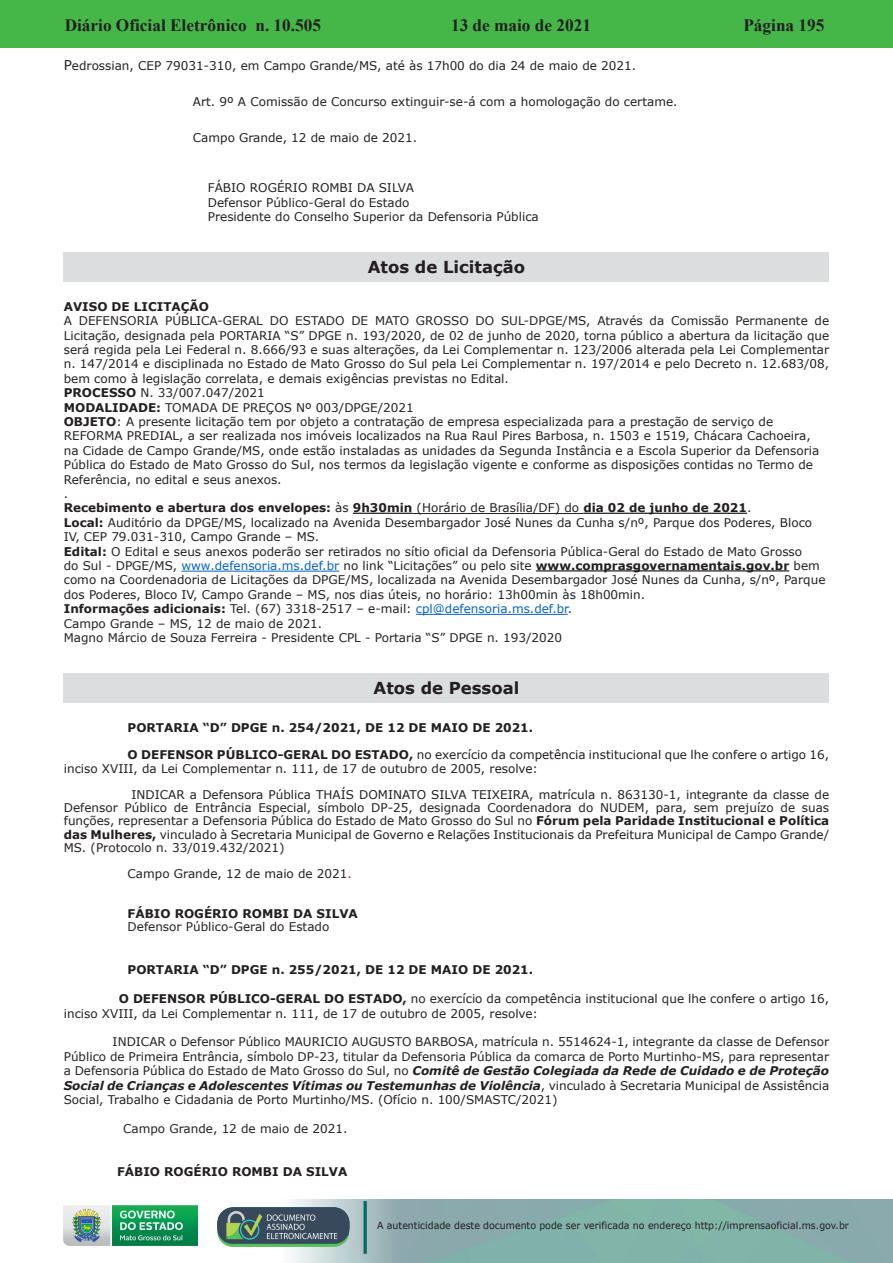
<style>
.page{position:relative;width:893px;height:1263px;background:#fff}
.page>*{position:absolute;margin:0;border:0;box-sizing:border-box;transform-origin:0 0}
.t1{font:700 17.25px "Times New Roman";color:#231f20}
.Defensoria_Sub{font:700 16.5px "Verdana";color:#231f20}
.t2{font:12px/14.4px "Verdana";color:#231f20}
.t3{font:700 12px "Verdana";color:#231f20}
.t4{font:9.9px "Verdana";color:#231f20;scale:.95 1}
.s1{font-size:13.5px}
.s2{font-weight:700}
.s3{font-weight:400}
.s4{color:#0563c1}
.s5{color:#f00}
.s6{font-weight:700;font-style:italic}
</style>
<div class="page">
<div style="left:0;top:0;width:893px;height:48px;background:#45b749"></div>
<img style="left:63px;top:1199px;width:830px;height:64px">
<img style="left:364px;top:1202px;width:2px;height:51px">
<img style="left:218px;top:1207px;width:132px;height:39px">
<img style="left:64px;top:1205px;width:134px;height:41px">
<hr style="left:353px;top:513px;width:59px;height:1px;background:#231f20">
<hr style="left:412px;top:513px;width:171px;height:1px;background:#231f20">
<hr style="left:583px;top:513px;width:164px;height:1px;background:#231f20">
<hr style="left:181px;top:571px;width:158px;height:1px;background:#0563c1">
<hr style="left:536px;top:570px;width:253px;height:1px;background:#231f20">
<hr style="left:416px;top:614px;width:152px;height:1px;background:#0563c1">
<div style="left:64px;top:252px;width:765px;height:30px;background:#dcdddf"></div>
<div style="left:64px;top:673px;width:765px;height:30px;background:#dcdddf"></div>
<h1 class="t1" style="left:65px;top:13px;width:258px">Diário Oficial Eletrônico n. 10.505</h1>
<h1 class="t1" style="left:451px;top:13px;width:141px">13 de maio de 2021</h1>
<h1 class="t1" style="left:743px;top:13px;width:82px">Página 195</h1>
<p class="t2" style="left:64px;top:58px;width:574px"><span class="s1">P</span>edrossian, CEP 79031-310, em Campo Grande/MS, até às 17h00 do dia 24 de maio de 2021.</p>
<p class="t2" style="left:193px;top:94px;width:486px">Art. 9º A Comissão de Concurso extinguir-se-á com a homologação do certame.</p>
<p class="t2" style="left:193px;top:130px;width:226px">Campo Grande, 12 de maio de 2021.</p>
<p class="t2" style="left:208px;top:181px;width:208px">FÁBIO ROGÉRIO ROMBI DA SILVA</p>
<p class="t2" style="left:208px;top:195px;width:203px">Defensor Público-Geral do Estado</p>
<p class="t2" style="left:208px;top:209px;width:332px">Presidente do Conselho Superior da Defensoria Pública</p>
<p class="Defensoria_Sub" style="left:368px;top:256px;width:159px">Atos de Licitação</p>
<p class="t3" style="left:64px;top:298px;width:147px">AVISO DE LICITAÇÃO</p>
<p class="t2" style="left:64px;top:314px;width:767px;text-align:justify">A DEFENSORIA PÚBLICA-GERAL DO ESTADO DE MATO GROSSO DO SUL-DPGE/MS, Através da Comissão Permanente de Licitação, designada pela PORTARIA “S” DPGE n. 193/2020, de 02 de junho de 2020, torna público a abertura da licitação que será regida pela Lei Federal n. 8.666/93 e suas alterações, da Lei Complementar n. 123/2006 alterada pela Lei Complementar n. 147/2014 e disciplinada no Estado de Mato Grosso do Sul pela Lei Complementar n. 197/2014 e pelo Decreto n. 12.683/08, bem como à legislação correlata, e demais exigências previstas no Edital.</p>
<p class="t2" style="left:64px;top:386px;width:203px"><span class="s2">PROCESSO</span> N. 33/007.047/2021</p>
<p class="t2" style="left:64px;top:400px;width:351px"><span class="s2">MODALIDADE:</span> TOMADA DE PREÇOS Nº 003/DPGE/2021</p>
<p class="t2" style="left:64px;top:414px;width:757px"><span class="s2">OBJETO</span>: A presente licitação tem por objeto a contratação de empresa especializada para a prestação de serviço de REFORMA PREDIAL, a ser realizada nos imóveis localizados na Rua Raul Pires Barbosa, n. 1503 e 1519, Chácara Cachoeira, na Cidade de Campo Grande/MS, onde estão instaladas as unidades da Segunda Instância e a Escola Superior da Defensoria Pública do Estado de Mato Grosso do Sul, nos termos da legislação vigente e conforme as disposições contidas no Termo de Referência, no edital e seus anexos.</p>
<p class="t2" style="left:64px;top:486px;width:6px">.</p>
<p class="t3" style="left:64px;top:500px;width:689px">Recebimento e abertura dos envelopes: <span class="s3">às</span> 9h30min <span class="s3">(Horário de Brasília/DF) do</span> dia 02 de junho de 2021<span class="s3">.</span></p>
<p class="t2" style="left:64px;top:515px;width:750px"><span class="s2">Local:</span> Auditório da DPGE/MS, localizado na Avenida Desembargador José Nunes da Cunha s/nº, Parque dos Poderes, Bloco<br>IV, CEP 79.031-310, Campo Grande – MS.</p>
<p class="t2" style="left:64px;top:544px;width:763px"><span class="s2">Edital:</span> O Edital e seus anexos poderão ser retirados no sítio oficial da Defensoria Pública-Geral do Estado de Mato Grosso<br>do Sul - DPGE/MS, <span class="s4">www.defensoria.ms.def.br</span> no link “Licitações” ou pelo site <span class="s2">www.comprasgovernamentais.gov.br</span> bem como na Coordenadoria de Licitações da DPGE/MS, localizada na Avenida Desembargador José Nunes da Cunha, s/nº, Parque dos Poderes, Bloco IV, Campo Grande – MS, nos dias úteis, no horário: 13h00min às 18h00min.</p>
<p class="t2" style="left:64px;top:602px;width:510px"><span class="s2">Informações adicionais:</span> Tel. (67) 3318-2517 – e-mail: <span class="s4">cpl@defensoria.ms.def.br</span>.</p>
<p class="t2" style="left:64px;top:616px;width:260px">Campo Grande – MS, 12 de maio de 2021.</p>
<p class="t2" style="left:64px;top:630px;width:500px">Magno Márcio de Souza Ferreira - Presidente CPL - Portaria “S” DPGE n. 193/2020</p>
<p class="Defensoria_Sub" style="left:374px;top:677px;width:147px">Atos de Pessoal</p>
<p class="t3" style="left:128px;top:719px;width:407px">PORTARIA “D” DPGE n. 254/2021, DE 12 DE MAIO DE 2021.</p>
<p class="t2" style="left:64px;top:748px;width:767px;line-height:13.2px;text-indent:64px"><span class="s2">O DEFENSOR PÚBLICO-GERAL DO ESTADO,</span> no exercício da competência institucional que lhe confere o artigo 16, inciso XVIII, da Lei Complementar n. 111, de 17 de outubro de 2005, resolve:</p>
<p class="t2" style="left:64px;top:788px;width:767px;line-height:13.2px;text-align:justify;text-indent:68px">INDICAR a Defensora Pública THAÍS DOMINATO SILVA TEIXEIRA, matrícula n. 863130-1, integrante da classe de Defensor Público de Entrância Especial, símbolo DP-25, designada Coordenadora do NUDEM, para, sem prejuízo de suas funções, representar a Defensoria Pública do Estado de Mato Grosso do Sul no <span class="s2">Fórum pela Paridade Institucional e Política das Mulheres,</span> vinculado à Secretaria Municipal de Governo e Relações Institucionais da Prefeitura Municipal de Campo Grande/ MS. (Protocolo n. 33/019.432/2021)</p>
<p class="t2" style="left:128px;top:866px;width:226px">Campo Grande, 12 de maio de 2021<span class="s5">.</span></p>
<p class="t3" style="left:128px;top:905px;width:232px">FÁBIO ROGÉRIO ROMBI DA SILVA</p>
<p class="t2" style="left:128px;top:919px;width:203px">Defensor Público-Geral do Estado</p>
<p class="t3" style="left:128px;top:961px;width:407px">PORTARIA “D” DPGE n. 255/2021, DE 12 DE MAIO DE 2021.</p>
<p class="t2" style="left:64px;top:991px;width:767px;text-indent:55px"><span class="s2">O DEFENSOR PÚBLICO-GERAL DO ESTADO,</span> no exercício da competência institucional que lhe confere o artigo 16, inciso XVIII, da Lei Complementar n. 111, de 17 de outubro de 2005, resolve:</p>
<p class="t2" style="left:64px;top:1034px;width:767px;text-align:justify;text-indent:49px">INDICAR o Defensor Público MAURICIO AUGUSTO BARBOSA, matrícula n. 5514624-1, integrante da classe de Defensor Público de Primeira Entrância, símbolo DP-23, titular da Defensoria Pública da comarca de Porto Murtinho-MS, para representar a Defensoria Pública do Estado de Mato Grosso do Sul, no <span class="s6">Comitê de Gestão Colegiada da Rede de Cuidado e de Proteção Social de Crianças e Adolescentes Vítimas ou Testemunhas de Violência</span>, vinculado à Secretaria Municipal de Assistência Social, Trabalho e Cidadania de Porto Murtinho/MS. (Ofício n. 100/SMASTC/2021)</p>
<p class="t2" style="left:123px;top:1121px;width:226px">Campo Grande, 12 de maio de 2021.</p>
<p class="t3" style="left:117px;top:1163px;width:232px">FÁBIO ROGÉRIO ROMBI DA SILVA</p>
<p class="t4" style="left:377px;top:1219px;width:498px">A autenticidade deste documento pode ser verificada no endereço http://imprensaoficial.ms.gov.br</p>
</div>
